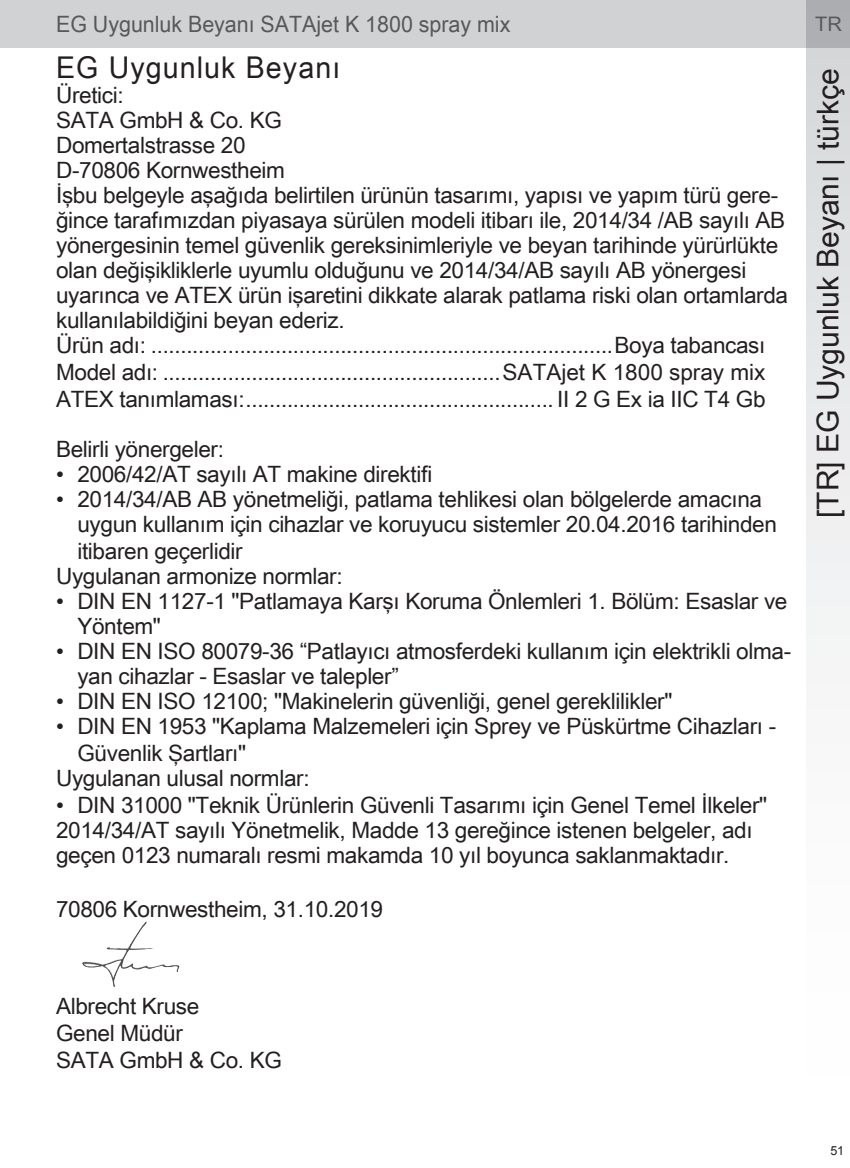
<style>
.page{position:relative;width:850px;height:1168px;background:#fff}
.page>*{position:absolute;margin:0;border:0;box-sizing:border-box;transform-origin:0 0}
.content{font:30px "Arial Unicode MS";color:#231f20}
.Headline_Number_1{font:30px "Arial Unicode MS";letter-spacing:.04em;color:#231f20;scale:.95 1}
.Main_text{font:22.5px/25px "Arial Unicode MS";letter-spacing:-.015em;color:#231f20}
.Maintext_list{font:22.5px "Arial Unicode MS";letter-spacing:-.015em;color:#231f20}
.t1{font:22.5px "Arial Unicode MS";color:#57585a;scale:.95 1}
.Bullet_Points{font:22.5px "Arial Unicode MS";letter-spacing:-.015em;color:#231f20}
.t2{font:20px "Arial Unicode MS";color:#57585a}
.t3{font:12.5px "Arial";color:#231f20}
</style>
<div class="page">
<div style="left:0;top:0;width:849px;height:48px;background:#d1d2d4"></div>
<svg style="left:806px;top:0;width:43px;height:658px"></svg>
<img style="left:82px;top:921px;width:98px;height:66px">
<p class="t1" style="left:56px;top:7px;width:479px">EG Uygunluk Beyanı SATAjet K 1800 spray mix</p>
<p class="t2" style="left:814px;top:9px;width:28px">TR</p>
<p class="Headline_Number_1" style="left:56px;top:46px;width:300px">EG Uygunluk Beyanı</p>
<p class="Main_text" style="left:56px;top:82px;width:69px">Üretici:</p>
<p class="Main_text" style="left:56px;top:107px;width:227px">SATA GmbH &amp; Co. KG</p>
<p class="Main_text" style="left:56px;top:132px;width:191px">Domertalstrasse 20</p>
<p class="Main_text" style="left:56px;top:157px;width:230px">D-70806 Kornwestheim</p>
<p class="Main_text" style="left:56px;top:182px;width:733px">İşbu belgeyle aşağıda belirtilen ürünün tasarımı, yapısı ve yapım türü gere&shy;ğince tarafımızdan piyasaya sürülen modeli itibarı ile, 2014/34 /AB sayılı AB yönergesinin temel güvenlik gereksinimleriyle ve beyan tarihinde yürürlükte olan değişikliklerle uyumlu olduğunu ve 2014/34/AB sayılı AB yönergesi uyarınca ve ATEX ürün işaretini dikkate alarak patlama riski olan ortamlarda kullanılabildiğini beyan ederiz.</p>
<p class="Maintext_list" style="left:56px;top:329px;width:710px">Ürün adı: ..............................................................................Boya tabancası</p>
<p class="Maintext_list" style="left:56px;top:356px;width:710px">Model adı: .........................................................SATAjet K 1800 spray mix</p>
<p class="Maintext_list" style="left:56px;top:383px;width:710px">ATEX tanımlaması:.................................................... II 2 G Ex ia IIC T4 Gb</p>
<p class="Maintext_list" style="left:56px;top:433px;width:169px">Belirli yönergeler:</p>
<p class="Main_text" style="left:56px;top:461px;width:377px">• 2006/42/AT sayılı AT makine direktifi</p>
<p class="Main_text" style="left:77px;top:485px;width:700px;line-height:26px;text-indent:-21px">• 2014/34/AB AB yönetmeliği, patlama tehlikesi olan bölgelerde amacına uygun kullanım için cihazlar ve koruyucu sistemler 20.04.2016 tarihinden itibaren geçerlidir</p>
<p class="Bullet_Points" style="left:56px;top:560px;width:288px">Uygulanan armonize normlar:</p>
<p class="Main_text" style="left:77px;top:588px;width:711px;text-indent:-21px">• DIN EN 1127-1 "Patlamaya Karşı Koruma Önlemleri 1. Bölüm: Esaslar ve<br>Yöntem"</p>
<p class="Main_text" style="left:77px;top:638px;width:715px;text-indent:-21px">• DIN EN ISO 80079-36 “Patlayıcı atmosferdeki kullanım için elektrikli olma&shy;yan cihazlar - Esaslar ve talepler”</p>
<p class="Main_text" style="left:56px;top:688px;width:617px">• DIN EN ISO 12100; "Makinelerin güvenliği, genel gereklilikler"</p>
<p class="Main_text" style="left:77px;top:712px;width:700px;line-height:27px;text-indent:-21px">• DIN EN 1953 "Kaplama Malzemeleri için Sprey ve Püskürtme Cihazları -<br>Güvenlik Şartları"</p>
<p class="Maintext_list" style="left:56px;top:762px;width:255px">Uygulanan ulusal normlar:</p>
<p class="Main_text" style="left:56px;top:792px;width:712px">• DIN 31000 "Teknik Ürünlerin Güvenli Tasarımı için Genel Temel İlkeler"</p>
<p class="Main_text" style="left:56px;top:817px;width:697px">2014/34/AT sayılı Yönetmelik, Madde 13 gereğince istenen belgeler, adı geçen 0123 numaralı resmi makamda 10 yıl boyunca saklanmaktadır.</p>
<p class="Main_text" style="left:56px;top:896px;width:328px">70806 Kornwestheim, 31.10.2019</p>
<p class="content" style="left:805px;top:518px;width:451px;rotate:-90deg">[TR] EG Uygunluk Beyanı | türkçe</p>
<p class="Main_text" style="left:56px;top:993px;width:145px">Albrecht Kruse</p>
<p class="Main_text" style="left:56px;top:1020px;width:128px">Genel Müdür</p>
<p class="Main_text" style="left:56px;top:1047px;width:227px">SATA GmbH &amp; Co. KG</p>
<p class="t3" style="left:829px;top:1142px;width:15px">51</p>
</div>
